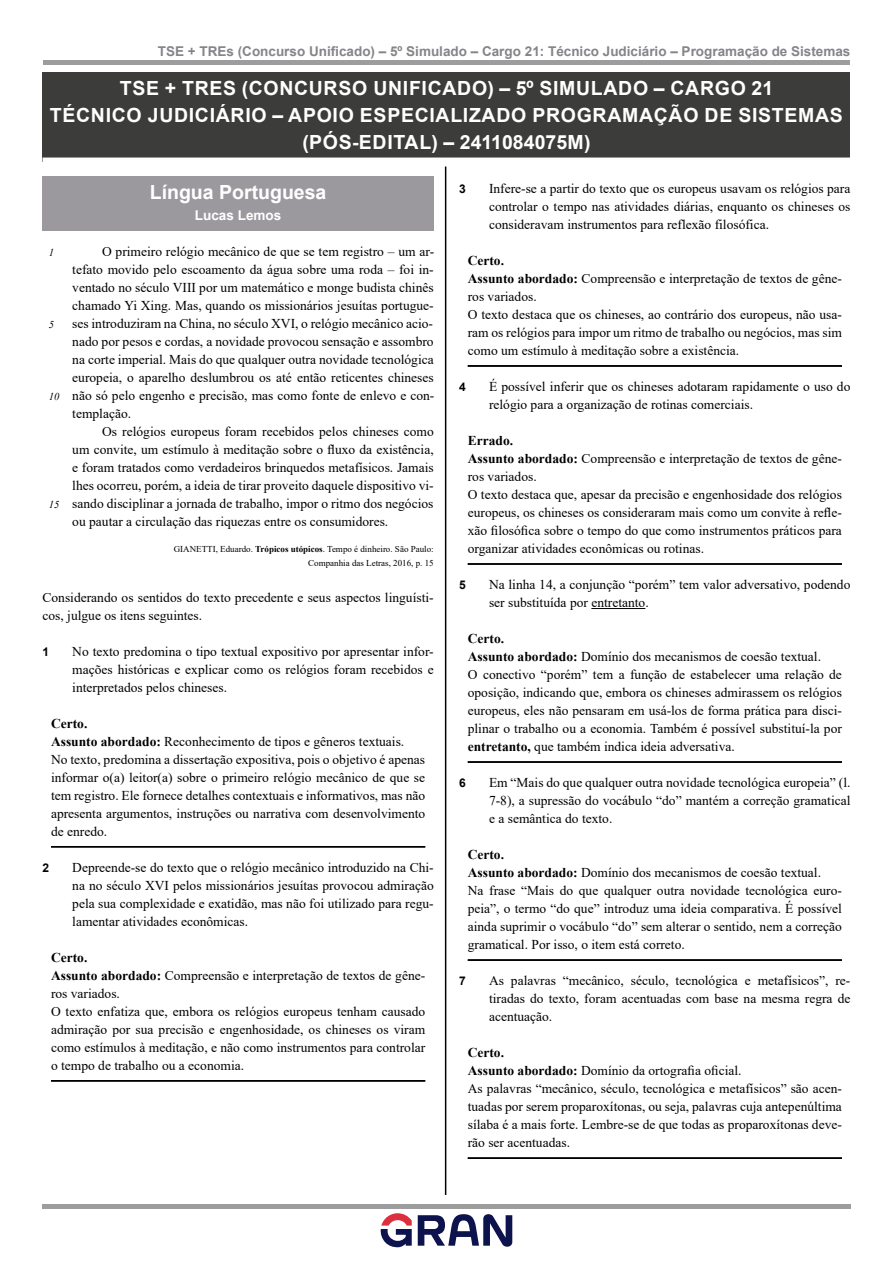
<style>
.page{position:relative;width:893px;height:1263px;background:#fff}
.page>*{position:absolute;margin:0;border:0;box-sizing:border-box;transform-origin:0 0}
.t1{font:700 19.5px/27px "Arial";letter-spacing:.035em;color:#fff;text-align:center}
.t2{font:700 19.5px "Arial";color:#fff}
.t3{font:13.5px/18px "Times New Roman";color:#000}
.t4{font:700 13.5px "Arial";color:#868389}
.t5{font:700 13.5px "Arial";color:#fff}
.t6{font:700 12px "Arial";color:#000}
.t7{font:italic 10.5px "Times New Roman";color:#000}
.t8{font:9px/13.5px "Times New Roman";color:#000;text-align:right}
.s1{font-weight:700}
</style>
<div class="page">
<hr style="left:445px;top:74px;width:1px;height:1121px;background:#000">
<div style="left:43px;top:60px;width:807px;height:5px;background:#9d9d9d"></div>
<hr style="left:42px;top:1204px;width:809px;height:4px;background:#9d9d9d">
<svg style="left:381px;top:1213px;width:31px;height:34px"></svg>
<svg style="left:418px;top:1214px;width:94px;height:33px"></svg>
<div style="left:43px;top:73px;width:807px;height:89px;background:#3c3c3b"></div>
<div style="left:43px;top:158px;width:807px;height:9px;background:#fff"></div>
<div style="left:43px;top:176px;width:391px;height:36px;background:#9b999e"></div>
<div style="left:43px;top:202px;width:391px;height:29px;background:#9b999e"></div>
<hr style="left:51px;top:846px;width:374px;height:1px;background:#000">
<hr style="left:51px;top:1080px;width:374px;height:1px;background:#000">
<hr style="left:468px;top:365px;width:374px;height:2px;background:#000">
<hr style="left:468px;top:563px;width:374px;height:2px;background:#000">
<hr style="left:591px;top:608px;width:54px;height:1px;background:#000">
<hr style="left:468px;top:761px;width:374px;height:2px;background:#000">
<hr style="left:468px;top:959px;width:374px;height:2px;background:#000">
<hr style="left:468px;top:1157px;width:374px;height:2px;background:#000">
<p class="t4" style="left:158px;top:41px;width:694px">TSE + TREs (Concurso Unificado) – 5º Simulado – Cargo 21: Técnico Judiciário – Programação de Sistemas</p>
<h1 class="t1" style="left:50px;top:75px;width:795px">TSE + TRES (CONCURSO UNIFICADO) – 5º SIMULADO – CARGO 21<br>TÉCNICO JUDICIÁRIO – APOIO ESPECIALIZADO PROGRAMAÇÃO DE SISTEMAS (PÓS-EDITAL) – 2411084075M)</h1>
<h1 class="t2" style="left:150px;top:178px;width:178px">Língua Portuguesa</h1>
<p class="t5" style="left:195px;top:206px;width:88px">Lucas Lemos</p>
<p class="t3" style="left:72px;top:242px;width:364px;text-align:justify;text-indent:30px">O primeiro relógio mecânico de que se tem registro – um ar&shy;tefato movido pelo escoamento da água sobre uma roda – foi in&shy;ventado no século VIII por um matemático e monge budista chinês chamado Yi Xing. Mas, quando os missionários jesuítas portugue&shy;ses introduziram na China, no século XVI, o relógio mecânico acio&shy;nado por pesos e cordas, a novidade provocou sensação e assombro na corte imperial. Mais do que qualquer outra novidade tecnológica europeia, o aparelho deslumbrou os até então reticentes chineses não só pelo engenho e precisão, mas como fonte de enlevo e con&shy;templação.</p>
<p class="t3" style="left:72px;top:422px;width:363px;text-align:justify;text-indent:30px">Os relógios europeus foram recebidos pelos chineses como um convite, um estímulo à meditação sobre o fluxo da existência, e foram tratados como verdadeiros brinquedos metafísicos. Jamais lhes ocorreu, porém, a ideia de tirar proveito daquele dispositivo vi&shy;sando disciplinar a jornada de trabalho, impor o ritmo dos negócios ou pautar a circulação das riquezas entre os consumidores.</p>
<p class="t8" style="left:174px;top:542px;width:262px">GIANETTI, Eduardo. <span class="s1">Trópicos utópicos</span>. Tempo é dinheiro. São Paulo:<br>Companhia das Letras, 2016, p. 15</p>
<p class="t3" style="left:43px;top:588px;width:393px">Considerando os sentidos do texto precedente e seus aspectos linguísti&shy;cos, julgue os itens seguintes.</p>
<p class="t6" style="left:43px;top:643px;width:8px">1</p>
<p class="t3" style="left:72px;top:642px;width:363px;text-align:justify">No texto predomina o tipo textual expositivo por apresentar infor&shy;mações históricas e explicar como os relógios foram recebidos e interpretados pelos chineses.</p>
<p class="t3" style="left:51px;top:714px;width:376px"><span class="s1">Certo.<br>Assunto abordado:</span> Reconhecimento de tipos e gêneros textuais.<br>No texto, predomina a dissertação expositiva, pois o objetivo é apenas informar o(a) leitor(a) sobre o primeiro relógio mecânico de que se tem registro. Ele fornece detalhes contextuais e informativos, mas não apresenta argumentos, instruções ou narrativa com desenvolvimento de enredo.</p>
<p class="t6" style="left:43px;top:859px;width:8px">2</p>
<p class="t3" style="left:72px;top:858px;width:363px;text-align:justify">Depreende-se do texto que o relógio mecânico introduzido na Chi&shy;na no século XVI pelos missionários jesuítas provocou admiração pela sua complexidade e exatidão, mas não foi utilizado para regu&shy;lamentar atividades econômicas.</p>
<p class="t3" style="left:51px;top:948px;width:376px"><span class="s1">Certo.<br>Assunto abordado:</span> Compreensão e interpretação de textos de gêne&shy;ros variados.<br>O texto enfatiza que, embora os relógios europeus tenham causado admiração por sua precisão e engenhosidade, os chineses os viram como estímulos à meditação, e não como instrumentos para controlar o tempo de trabalho ou a economia.</p>
<p class="t6" style="left:459px;top:180px;width:8px">3</p>
<p class="t3" style="left:489px;top:179px;width:363px;text-align:justify">Infere-se a partir do texto que os europeus usavam os relógios para controlar o tempo nas atividades diárias, enquanto os chineses os consideravam instrumentos para reflexão filosófica.</p>
<p class="t3" style="left:468px;top:251px;width:376px"><span class="s1">Certo.<br>Assunto abordado:</span> Compreensão e interpretação de textos de gêne&shy;ros variados.<br>O texto destaca que os chineses, ao contrário dos europeus, não usa&shy;ram os relógios para impor um ritmo de trabalho ou negócios, mas sim como um estímulo à meditação sobre a existência.</p>
<p class="t6" style="left:459px;top:378px;width:8px">4</p>
<p class="t3" style="left:489px;top:377px;width:363px">É possível inferir que os chineses adotaram rapidamente o uso do relógio para a organização de rotinas comerciais.</p>
<p class="t3" style="left:468px;top:431px;width:376px"><span class="s1">Errado.<br>Assunto abordado:</span> Compreensão e interpretação de textos de gêne&shy;ros variados.<br>O texto destaca que, apesar da precisão e engenhosidade dos relógios europeus, os chineses os consideraram mais como um convite à refle&shy;xão filosófica sobre o tempo do que como instrumentos práticos para organizar atividades econômicas ou rotinas.</p>
<p class="t6" style="left:459px;top:576px;width:8px">5</p>
<p class="t3" style="left:489px;top:575px;width:363px">Na linha 14, a conjunção “porém” tem valor adversativo, podendo ser substituída por entretanto.</p>
<p class="t3" style="left:468px;top:629px;width:376px"><span class="s1">Certo.<br>Assunto abordado:</span> Domínio dos mecanismos de coesão textual.<br>O conectivo “porém” tem a função de estabelecer uma relação de oposição, indicando que, embora os chineses admirassem os relógios europeus, eles não pensaram em usá-los de forma prática para disci&shy;plinar o trabalho ou a economia. Também é possível substituí-la por <span class="s1">entretanto,</span> que também indica ideia adversativa.</p>
<p class="t6" style="left:459px;top:774px;width:8px">6</p>
<p class="t3" style="left:489px;top:773px;width:363px;text-align:justify">Em “Mais do que qualquer outra novidade tecnológica europeia” (l.<br>7-8), a supressão do vocábulo “do” mantém a correção gramatical e a semântica do texto.</p>
<p class="t3" style="left:468px;top:845px;width:376px"><span class="s1">Certo.<br>Assunto abordado:</span> Domínio dos mecanismos de coesão textual.<br>Na frase “Mais do que qualquer outra novidade tecnológica euro&shy;peia”, o termo “do que” introduz uma ideia comparativa. É possível ainda suprimir o vocábulo “do” sem alterar o sentido, nem a correção gramatical. Por isso, o item está correto.</p>
<p class="t6" style="left:459px;top:972px;width:8px">7</p>
<p class="t3" style="left:489px;top:971px;width:363px;text-align:justify">As palavras “mecânico, século, tecnológica e metafísicos”, re&shy;tiradas do texto, foram acentuadas com base na mesma regra de acentuação.</p>
<p class="t3" style="left:468px;top:1043px;width:376px"><span class="s1">Certo.<br>Assunto abordado:</span> Domínio da ortografia oficial.<br>As palavras “mecânico, século, tecnológica e metafísicos” são acen&shy;tuadas por serem proparoxítonas, ou seja, palavras cuja antepenúltima sílaba é a mais forte. Lembre-se de que todas as proparoxítonas deve&shy;rão ser acentuadas.</p>
<p class="t7" style="left:49px;top:245px;width:7px">1</p>
<p class="t7" style="left:49px;top:317px;width:7px">5</p>
<p class="t7" style="left:49px;top:389px;width:12px">10</p>
<p class="t7" style="left:49px;top:497px;width:12px">15</p>
</div>
